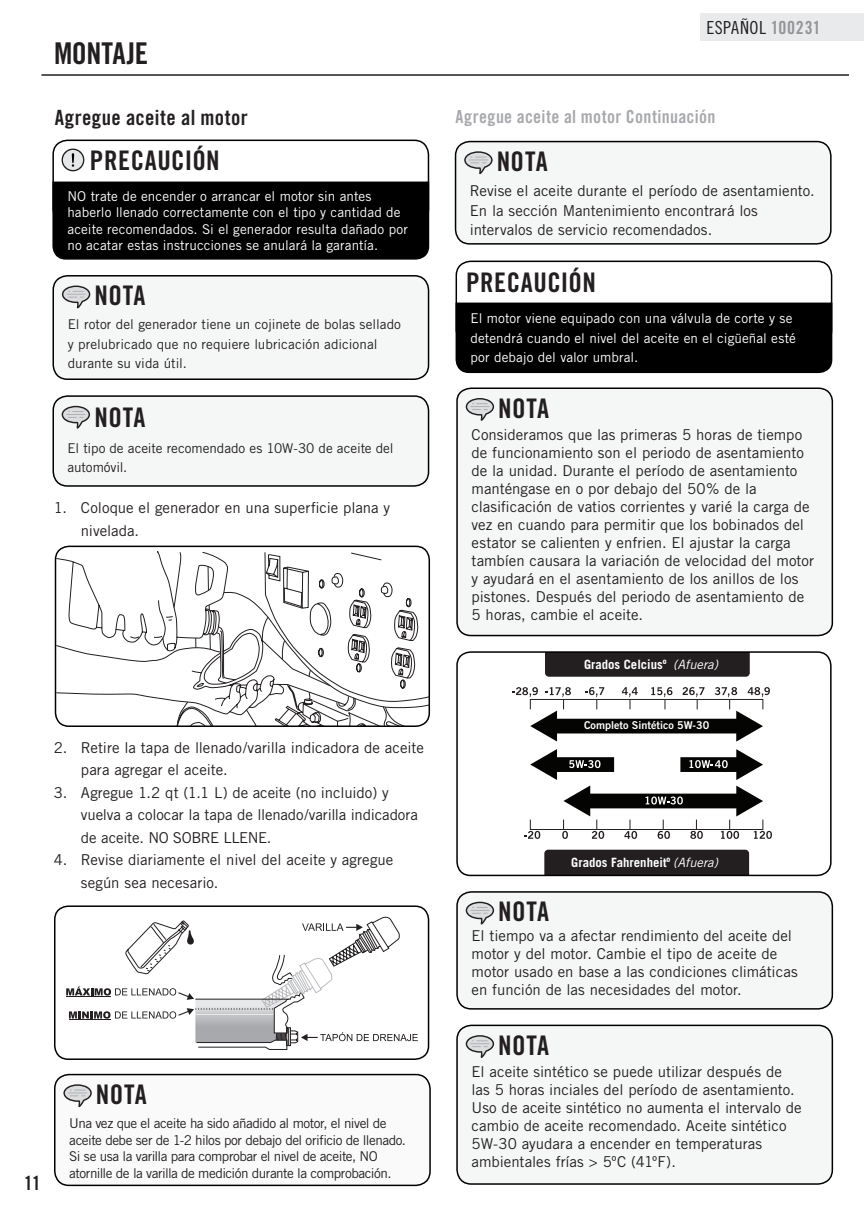
<style>
.page{position:relative;width:864px;height:1215px;background:#fff}
.page>*{position:absolute;margin:0;border:0;box-sizing:border-box;transform-origin:0 0}
.t1{font:30px "Trade Gothic Bold Cond Twenty";letter-spacing:-.015em;color:#231f20}
.t2{font:27px "Trade Gothic Bold Cond Twenty";letter-spacing:.015em;color:#231f20}
.t3{font:21px "Trade Gothic Bold Cond Twenty";letter-spacing:.02em;color:#231f20}
.t4{font:19.5px "Trade Gothic Bold Cond Twenty";color:#231f20}
.t5{font:18px "Trade Gothic Bold Cond Twenty";letter-spacing:.015em;color:#a8a9ad}
.t6{font:18px "Trade Gothic Cond Eighteen";letter-spacing:.025em;color:#231f20}
.t7{font:15px/18px "Trade Gothic";color:#231f20}
.t8{font:13.5px/16.5px "Trade Gothic";letter-spacing:.005em;color:#fff}
.t9{font:13.5px/16.5px "Trade Gothic";letter-spacing:-.025em;color:#231f20}
.t10{font:13.5px/19.5px "Trade Gothic";letter-spacing:.005em;color:#231f20}
.t11{font:13.5px/19.5px "Trade Gothic";letter-spacing:-.005em;color:#231f20}
.t12{font:700 12.75px "Trade Gothic";color:#fff}
.t13{font:10.8px "Trade Gothic Bold Two";color:#fff}
.s1{font-family:"Trade Gothic Bold Cond Twenty";color:#939598}
.s2{font-weight:400;font-style:italic}
</style>
<div class="page">
<hr style="left:41px;top:74px;width:808px;height:2px;background:#231f20">
<div style="left:700px;top:14px;width:164px;height:27px;background:#e8eaec"></div>
<div style="left:53px;top:396px;width:376px;height:90px;background:#f5f7f6;border-radius:14px"></div>
<div style="left:52px;top:395px;width:377px;height:92px;border:2px solid #000;border-radius:14px"></div>
<svg style="left:62px;top:406px;width:28px;height:23px"></svg>
<div style="left:52px;top:140px;width:377px;height:84px;border:2px solid #000;border-radius:14px"></div>
<div style="left:52px;top:180px;width:378px;height:80px;background:#000"></div>
<svg style="left:62px;top:149px;width:22px;height:22px"></svg>
<div style="left:53px;top:276px;width:376px;height:103px;background:#f5f7f6;border-radius:14px"></div>
<div style="left:52px;top:275px;width:377px;height:105px;border:2px solid #000;border-radius:14px"></div>
<svg style="left:62px;top:286px;width:28px;height:22px"></svg>
<div style="left:456px;top:261px;width:376px;height:84px;border:2px solid #000;border-radius:14px"></div>
<div style="left:455px;top:301px;width:378px;height:73px;background:#000"></div>
<div style="left:456px;top:142px;width:375px;height:102px;background:#f5f7f6;border-radius:14px"></div>
<div style="left:455px;top:141px;width:377px;height:104px;border:2px solid #000;border-radius:14px"></div>
<svg style="left:464px;top:151px;width:29px;height:23px"></svg>
<div style="left:457px;top:892px;width:375px;height:117px;background:#f5f7f6;border-radius:14px"></div>
<div style="left:456px;top:891px;width:377px;height:119px;border:2px solid #000;border-radius:14px"></div>
<svg style="left:466px;top:902px;width:28px;height:23px"></svg>
<div style="left:55px;top:1075px;width:375px;height:110px;background:#fafafa;border-radius:14px"></div>
<div style="left:54px;top:1074px;width:377px;height:112px;border:2px solid #000;border-radius:14px"></div>
<svg style="left:63px;top:1084px;width:29px;height:23px"></svg>
<svg style="left:66px;top:917px;width:352px;height:133px"></svg>
<div style="left:54px;top:905px;width:375px;height:155px;border:2px solid #000;border-radius:14px"></div>
<svg style="left:56px;top:549px;width:103px;height:146px"></svg>
<svg style="left:130px;top:552px;width:299px;height:173px"></svg>
<div style="left:55px;top:546px;width:375px;height:181px;border:2px solid #000;border-radius:14px"></div>
<div style="left:457px;top:388px;width:375px;height:248px;background:#f5f7f6;border-radius:14px"></div>
<div style="left:456px;top:387px;width:377px;height:249px;border:2px solid #000;border-radius:14px"></div>
<svg style="left:466px;top:398px;width:28px;height:23px"></svg>
<div style="left:680px;top:757px;width:61px;height:15px;background:#040503"></div>
<svg style="left:736px;top:749px;width:27px;height:31px"></svg>
<div style="left:552px;top:757px;width:62px;height:15px;background:#040503"></div>
<svg style="left:530px;top:749px;width:27px;height:31px"></svg>
<svg style="left:569px;top:760px;width:32px;height:8px"></svg>
<div style="left:586px;top:794px;width:155px;height:14px;background:#040503"></div>
<svg style="left:646px;top:797px;width:37px;height:8px"></svg>
<div style="left:530px;top:819px;width:233px;height:11px;border:1px solid #231f20"></div>
<svg style="left:524px;top:831px;width:16px;height:8px"></svg>
<svg style="left:562px;top:786px;width:42px;height:53px"></svg>
<svg style="left:658px;top:820px;width:12px;height:19px"></svg>
<svg style="left:690px;top:820px;width:13px;height:19px"></svg>
<svg style="left:721px;top:786px;width:51px;height:53px"></svg>
<svg style="left:689px;top:760px;width:39px;height:8px"></svg>
<div style="left:530px;top:699px;width:233px;height:11px;border:1px solid #231f20"></div>
<svg style="left:624px;top:820px;width:13px;height:19px"></svg>
<div style="left:544px;top:850px;width:205px;height:23px;background:#231f20"></div>
<div style="left:545px;top:654px;width:205px;height:23px;background:#231f20"></div>
<svg style="left:585px;top:687px;width:19px;height:22px"></svg>
<svg style="left:622px;top:687px;width:16px;height:22px"></svg>
<svg style="left:651px;top:687px;width:21px;height:22px"></svg>
<svg style="left:683px;top:687px;width:22px;height:22px"></svg>
<div style="left:556px;top:719px;width:182px;height:14px;background:#040503"></div>
<svg style="left:512px;top:687px;width:59px;height:55px"></svg>
<svg style="left:715px;top:687px;width:55px;height:55px"></svg>
<div style="left:456px;top:651px;width:376px;height:225px;border:2px solid #000;border-radius:14px"></div>
<div style="left:457px;top:1025px;width:375px;height:159px;background:#f5f7f6;border-radius:14px"></div>
<div style="left:456px;top:1025px;width:377px;height:160px;border:2px solid #000;border-radius:14px"></div>
<svg style="left:466px;top:1035px;width:28px;height:23px"></svg>
<h1 class="t1" style="left:54px;top:35px;width:96px">MONTAJE</h1>
<p class="t6" style="left:706px;top:17px;width:116px">ESPAÑOL <span class="s1">100231</span></p>
<h3 class="t3" style="left:55px;top:105px;width:195px">Agregue aceite al motor</h3>
<p class="t5" style="left:456px;top:106px;width:261px">Agregue aceite al motor Continuación</p>
<h2 class="t2" style="left:90px;top:144px;width:131px">PRECAUCIÓN</h2>
<p class="t8" style="left:67px;top:187px;width:342px">NO trate de encender o arrancar el motor sin antes haberlo llenado correctamente con el tipo y cantidad de aceite recomendados. Si el generador resulta dañado por no acatar estas instrucciones se anulará la garantía.</p>
<h2 class="t2" style="left:94px;top:279px;width:52px">NOTA</h2>
<p class="t10" style="left:68px;top:315px;width:335px">El rotor del generador tiene un cojinete de bolas sellado y prelubricado que no requiere lubricación adicional durante su vida útil.</p>
<h2 class="t2" style="left:94px;top:401px;width:52px">NOTA</h2>
<p class="t11" style="left:68px;top:438px;width:328px">El tipo de aceite recomendado es 10W-30 de aceite del automóvil.</p>
<p class="t7" style="left:81px;top:496px;width:311px;line-height:22.5px;text-indent:-27px">1. Coloque el generador en una superficie plana y nivelada.</p>
<h2 class="t2" style="left:497px;top:145px;width:52px">NOTA</h2>
<p class="t7" style="left:470px;top:181px;width:347px;line-height:19.5px">Revise el aceite durante el período de asentamiento.<br>En la sección Mantenimiento encontrará los intervalos de servicio recomendados.</p>
<h2 class="t2" style="left:466px;top:266px;width:131px">PRECAUCIÓN</h2>
<p class="t8" style="left:471px;top:308px;width:327px;line-height:19.5px">El motor viene equipado con una válvula de corte y se detendrá cuando el nivel del aceite en el cigüeñal esté por debajo del valor umbral.</p>
<h2 class="t2" style="left:498px;top:392px;width:52px">NOTA</h2>
<p class="t7" style="left:472px;top:425px;width:344px">Consideramos que las primeras 5 horas de tiempo de funcionamiento son el periodo de asentamiento de la unidad. Durante el período de asentamiento manténgase en o por debajo del 50% de la clasificación de vatios corrientes y varié la carga de vez en cuando para permitir que los bobinados del estator se calienten y enfrien. El ajustar la carga tambíen causara la variación de velocidad del motor y ayudará en el asentamiento de los anillos de los pistones. Después del periodo de asentamiento de 5 horas, cambie el aceite.</p>
<p class="t12" style="left:584px;top:656px;width:135px">Grados Celciusº <span class="s2">(Afuera)</span></p>
<p class="t7" style="left:81px;top:736px;width:345px;line-height:22.5px;text-indent:-27px">2. Retire la tapa de llenado/varilla indicadora de aceite para agregar el aceite.</p>
<p class="t7" style="left:81px;top:781px;width:339px;line-height:22.5px;text-indent:-27px">3. Agregue 1.2 qt (1.1 L) de aceite (no incluido) y vuelva a colocar la tapa de llenado/varilla indicadora de aceite. NO SOBRE LLENE.</p>
<p class="t7" style="left:81px;top:849px;width:314px;line-height:22.5px;text-indent:-27px">4. Revise diariamente el nivel del aceite y agregue según sea necesario.</p>
<h3 class="t4" style="left:24px;top:1172px;width:18px">11</h3>
<h2 class="t2" style="left:96px;top:1078px;width:52px">NOTA</h2>
<p class="t9" style="left:69px;top:1115px;width:338px">Una vez que el aceite ha sido añadido al motor, el nivel de aceite debe ser de 1-2 hilos por debajo del orificio de llenado.<br>Si se usa la varilla para comprobar el nivel de aceite, NO atornille de la varilla de medición durante la comprobación.</p>
<p class="t13" style="left:584px;top:719px;width:127px">Completo Sintético 5W-30</p>
<h2 class="t2" style="left:498px;top:895px;width:52px">NOTA</h2>
<p class="t12" style="left:571px;top:854px;width:148px">Grados Fahrenheitº <span class="s2">(Afuera)</span></p>
<p class="t7" style="left:472px;top:926px;width:328px">El tiempo va a afectar rendimiento del aceite del motor y del motor. Cambie el tipo de aceite de motor usado en base a las condiciones climáticas en función de las necesidades del motor.</p>
<h2 class="t2" style="left:498px;top:1029px;width:52px">NOTA</h2>
<p class="t7" style="left:472px;top:1063px;width:332px">El aceite sintético se puede utilizar después de las 5 horas inciales del período de asentamiento.<br>Uso de aceite sintético no aumenta el intervalo de cambio de aceite recomendado. Aceite sintético 5W-30 ayudara a encender en temperaturas ambientales frías &gt; 5ºC (41ºF).</p>
</div>
